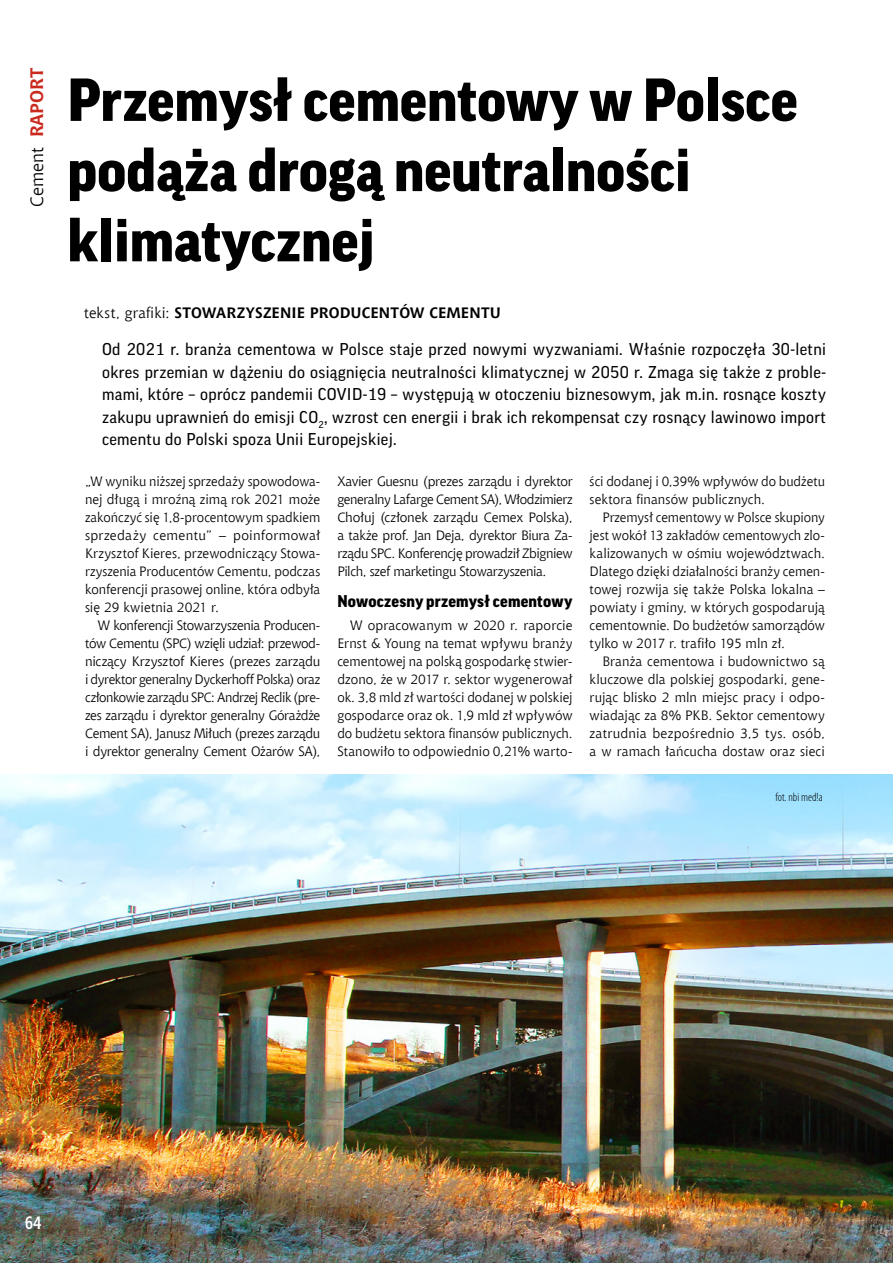
<style>
.page{position:relative;width:893px;height:1263px;background:#fff}
.page>*{position:absolute;margin:0;border:0;box-sizing:border-box;transform-origin:0 0}
.t1{font:900 58.5px/70.2px "Good Pro";color:#000}
.t2{font:18px "Chianti EU";color:#000}
.t3{font:700 18px "Aerton Cnd EFN";color:#fff}
.t4{font:16.5px/22.5px "Good Pro";letter-spacing:.02em;color:#000;text-align:justify}
.t5{font:900 16.5px "Good Pro";letter-spacing:.01em;color:#000}
.t6{font:700 15px "Chianti EU";letter-spacing:.01em;color:#000}
.t7{font:13.5px/18px "Chianti EU";letter-spacing:-.005em;color:#000;text-align:justify}
.t8{font:300 condensed 12px "Myriad Pro";color:#000}
.s1{font-weight:700;color:#ca291d}
.s2{font-weight:400}
</style>
<div class="page">
<img style="left:0;top:774px;width:893px;height:489px">
<h2 class="t2" style="left:26px;top:207px;width:140px;rotate:-90deg">Cement <span class="s1">RAPORT</span></h2>
<h1 class="t1" style="left:67px;top:65px;width:732px">Przemysł cementowy w Polsce podąża drogą neutralności klimatycznej</h1>
<p class="t6" style="left:84px;top:303px;width:418px"><span class="s2">tekst, grafiki:</span> STOWARZYSZENIE PRODUCENTÓW CEMENTU</p>
<p class="t4" style="left:102px;top:338px;width:725px">Od 2021 r. branża cementowa w Polsce staje przed nowymi wyzwaniami. Właśnie rozpoczęła 30-letni okres przemian w dążeniu do osiągnięcia neutralności klimatycznej w 2050 r. Zmaga się także z proble&shy;mami, które – oprócz pandemii COVID-19 – występują w otoczeniu biznesowym, jak m.in. rosnące koszty zakupu uprawnień do emisji CO<sub>2</sub>, wzrost cen energii i brak ich rekompensat czy rosnący lawinowo import cementu do Polski spoza Unii Europejskiej.</p>
<p class="t7" style="left:85px;top:472px;width:237px">„W wyniku niższej sprzedaży spowodowa&shy;nej długą i mroźną zimą rok 2021 może zakończyć się 1,8-procentowym spadkiem sprzedaży cementu” – poinformował Krzysztof Kieres, przewodniczący Stowa&shy;rzyszenia Producentów Cementu, podczas konferencji prasowej online, która odbyła się 29 kwietnia 2021 r.</p>
<p class="t7" style="left:85px;top:616px;width:237px;text-indent:13px">W konferencji Stowarzyszenia Producen&shy;tów Cementu (SPC) wzięli udział: przewod&shy;niczący Krzysztof Kieres (prezes zarządu i dyrektor generalny Dyckerhoff Polska) oraz członkowie zarządu SPC: Andrzej Reclik (pre&shy;zes zarządu i dyrektor generalny Górażdże Cement SA), Janusz Miłuch (prezes zarządu i dyrektor generalny Cement Ożarów SA),</p>
<p class="t7" style="left:337px;top:472px;width:237px">Xavier Guesnu (prezes zarządu i dyrektor generalny Lafarge Cement SA), Włodzimierz Chołuj (członek zarządu Cemex Polska), a także prof. Jan Deja, dyrektor Biura Za&shy;rządu SPC. Konferencję prowadził Zbigniew Pilch, szef marketingu Stowarzyszenia.</p>
<p class="t5" style="left:337px;top:592px;width:237px">Nowoczesny przemysł cementowy</p>
<p class="t7" style="left:337px;top:616px;width:237px;text-indent:13px">W opracowanym w 2020 r. raporcie Ernst &amp; Young na temat wpływu branży cementowej na polską gospodarkę stwier&shy;dzono, że w 2017 r. sektor wygenerował ok. 3,8 mld zł wartości dodanej w polskiej gospodarce oraz ok. 1,9 mld zł wpływów do budżetu sektora finansów publicznych.<br>Stanowiło to odpowiednio 0,21% warto-</p>
<p class="t7" style="left:590px;top:472px;width:237px">ści dodanej i 0,39% wpływów do budżetu sektora finansów publicznych.</p>
<p class="t7" style="left:590px;top:508px;width:237px;text-indent:13px">Przemysł cementowy w Polsce skupiony jest wokół 13 zakładów cementowych zlo&shy;kalizowanych w ośmiu województwach.<br>Dlatego dzięki działalności branży cemen&shy;towej rozwija się także Polska lokalna – powiaty i gminy, w których gospodarują cementownie. Do budżetów samorządów tylko w 2017 r. trafiło 195 mln zł.</p>
<p class="t7" style="left:590px;top:652px;width:237px;text-indent:13px">Branża cementowa i budownictwo są kluczowe dla polskiej gospodarki, gene&shy;rując blisko 2 mln miejsc pracy i odpo&shy;wiadając za 8% PKB. Sektor cementowy zatrudnia bezpośrednio 3,5 tys. osób, a w ramach łańcucha dostaw oraz sieci</p>
<p class="t8" style="left:775px;top:790px;width:49px">fot. nbi med!a</p>
<h2 class="t3" style="left:25px;top:1212px;width:18px">64</h2>
</div>
